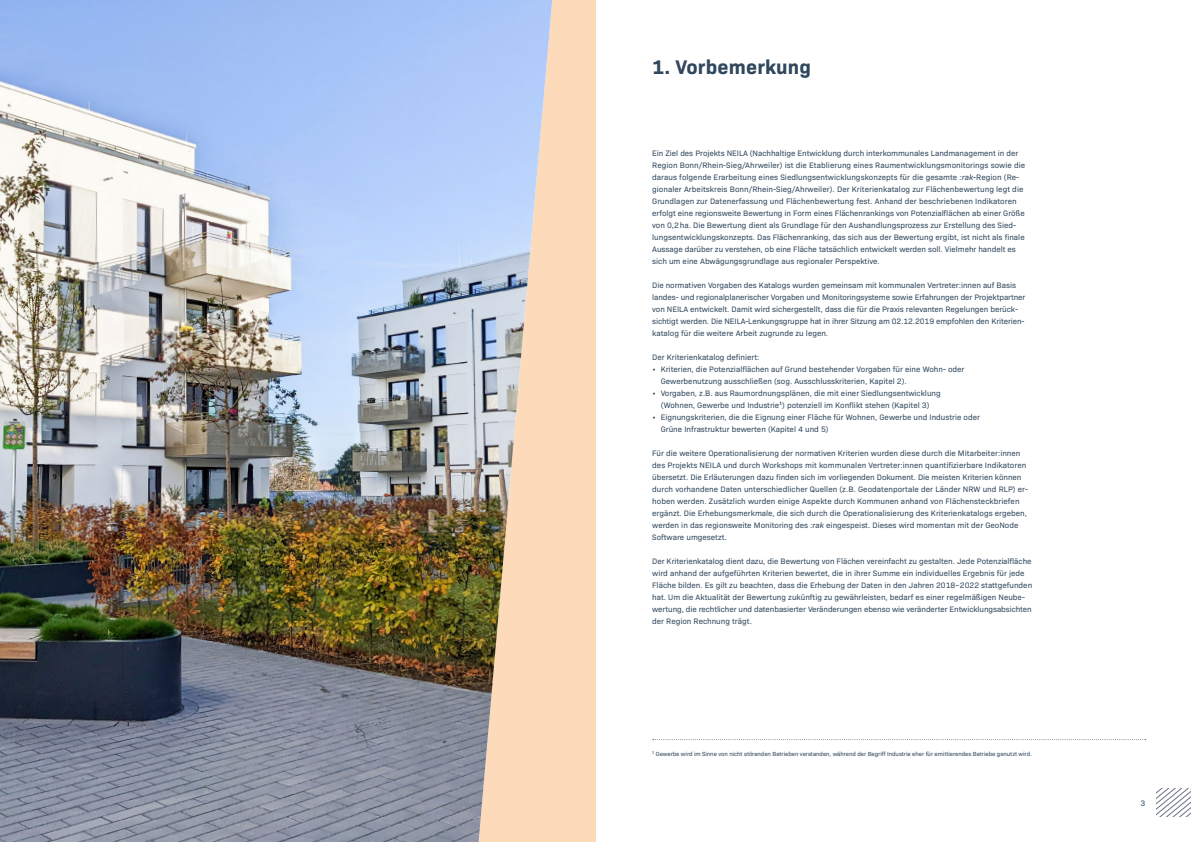
<style>
.page{position:relative;width:1191px;height:842px;background:#fff}
.page>*{position:absolute;margin:0;border:0;box-sizing:border-box;transform-origin:0 0}
.t1{font:700 20px "Bio Sans";letter-spacing:.01em;color:#30475d}
.t2{font:8px/12px "Bio Sans";color:#30475d}
.t3{font:6px "Bio Sans";letter-spacing:-.01em;color:#30475d}
.s1{font-style:italic}
</style>
<div class="page">
<svg style="left:1157px;top:788px;width:34px;height:28px"></svg>
<svg style="left:652px;top:739px;width:493px;height:1px"></svg>
<div style="left:346px;top:0;width:249px;height:842px;background:#fddab9"></div>
<img style="left:0;top:0;width:552px;height:842px">
<h1 class="t1" style="left:652px;top:51px;width:160px">1. Vorbemerkung</h1>
<p class="t2" style="left:652px;top:147px;width:374px">Ein Ziel des Projekts NEILA (Nachhaltige Entwicklung durch interkommunales Landmanagement in der Region Bonn/Rhein-Sieg/Ahrweiler) ist die Etablierung eines Raumentwicklungsmonitorings sowie die daraus folgende Erarbeitung eines Siedlungsentwicklungskonzepts für die gesamte <span class="s1">:rak</span>-Region (Re&shy;gionaler Arbeitskreis Bonn/Rhein-Sieg/Ahrweiler). Der Kriterienkatalog zur Flächenbewertung legt die Grundlagen zur Datenerfassung und Flächenbewertung fest. Anhand der beschriebenen Indikatoren erfolgt eine regionsweite Bewertung in Form eines Flächenrankings von Potenzialflächen ab einer Größe von 0,2ha. Die Bewertung dient als Grundlage für den Aushandlungsprozess zur Erstellung des Sied&shy;lungsentwicklungskonzepts. Das Flächenranking, das sich aus der Bewertung ergibt, ist nicht als finale Aussage darüber zu verstehen, ob eine Fläche tatsächlich entwickelt werden soll. Vielmehr handelt es sich um eine Abwägungsgrundlage aus regionaler Perspektive.</p>
<p class="t2" style="left:652px;top:279px;width:375px">Die normativen Vorgaben des Katalogs wurden gemeinsam mit kommunalen Vertreter:innen auf Basis landes- und regionalplanerischer Vorgaben und Monitoringsysteme sowie Erfahrungen der Projektpartner von NEILA entwickelt. Damit wird sichergestellt, dass die für die Praxis relevanten Regelungen berück&shy;sichtigt werden. Die NEILA-Lenkungsgruppe hat in ihrer Sitzung am 02.12.2019 empfohlen den Kriterien&shy;katalog für die weitere Arbeit zugrunde zu legen.</p>
<p class="t2" style="left:652px;top:351px;width:109px">Der Kriterienkatalog definiert:</p>
<p class="t2" style="left:660px;top:363px;width:305px;text-indent:-9px">• Kriterien, die Potenzialflächen auf Grund bestehender Vorgaben für eine Wohn- oder<br>Gewerbenutzung ausschließen (sog. Ausschlusskriterien, Kapitel 2).</p>
<p class="t2" style="left:652px;top:387px;width:290px;text-align:center">• Vorgaben, z.B. aus Raumordnungsplänen, die mit einer Siedlungsentwicklung (Wohnen, Gewerbe und Industrie¹) potenziell im Konflikt stehen (Kapitel 3)</p>
<p class="t2" style="left:660px;top:411px;width:321px;text-indent:-9px">• Eignungskriterien, die die Eignung einer Fläche für Wohnen, Gewerbe und Industrie oder<br>Grüne Infrastruktur bewerten (Kapitel 4 und 5)</p>
<p class="t2" style="left:652px;top:447px;width:377px">Für die weitere Operationalisierung der normativen Kriterien wurden diese durch die Mitarbeiter:innen des Projekts NEILA und durch Workshops mit kommunalen Vertreter:innen quantifizierbare Indikatoren übersetzt. Die Erläuterungen dazu finden sich im vorliegenden Dokument. Die meisten Kriterien können durch vorhandene Daten unterschiedlicher Quellen (z.B. Geodatenportale der Länder NRW und RLP) er&shy;hoben werden. Zusätzlich wurden einige Aspekte durch Kommunen anhand von Flächensteckbriefen ergänzt. Die Erhebungsmerkmale, die sich durch die Operationalisierung des Kriterienkatalogs ergeben, werden in das regionsweite Monitoring des <span class="s1">:rak</span> eingespeist. Dieses wird momentan mit der GeoNode Software umgesetzt.</p>
<p class="t2" style="left:652px;top:555px;width:381px">Der Kriterienkatalog dient dazu, die Bewertung von Flächen vereinfacht zu gestalten. Jede Potenzialfläche wird anhand der aufgeführten Kriterien bewertet, die in ihrer Summe ein individuelles Ergebnis für jede Fläche bilden. Es gilt zu beachten, dass die Erhebung der Daten in den Jahren 2018–2022 stattgefunden hat. Um die Aktualität der Bewertung zukünftig zu gewährleisten, bedarf es einer regelmäßigen Neube&shy;wertung, die rechtlicher und datenbasierter Veränderungen ebenso wie veränderter Entwicklungsabsichten der Region Rechnung trägt.</p>
<p class="t3" style="left:652px;top:749px;width:381px">¹ Gewerbe wird im Sinne von nicht störenden Betrieben verstanden, während der Begriff Industrie eher für emittierendes Betriebe genutzt wird.</p>
<p class="t2" style="left:1140px;top:796px;width:6px">3</p>
</div>
